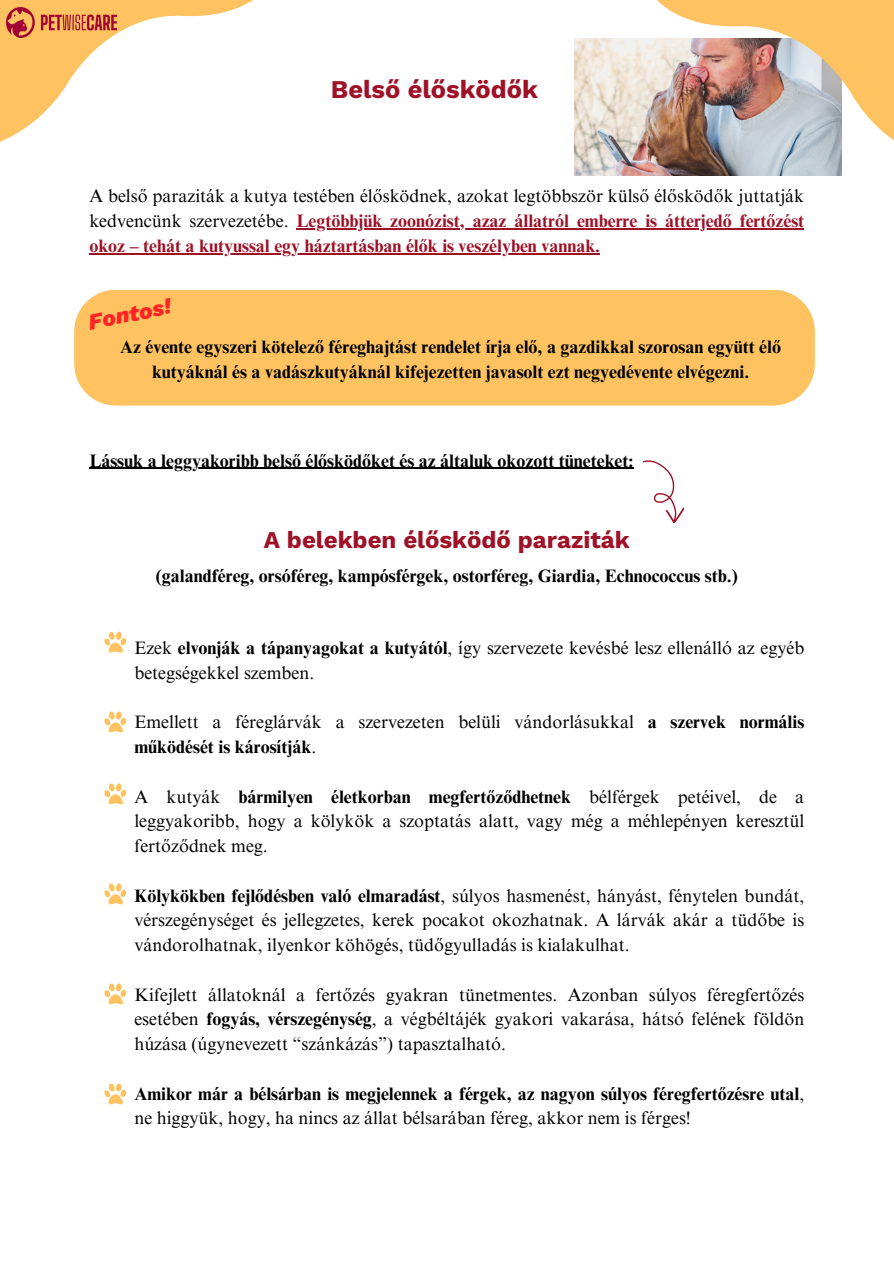
<style>
.page{position:relative;width:894px;height:1264px;background:#fff}
.page>*{position:absolute;margin:0;border:0;box-sizing:border-box;transform-origin:0 0}
.t1{font:700 25.5px "Work Sans";color:#9e1127}
.t2{font:700 24px "Work Sans";color:#9e1127}
.t3{font:italic 800 22.65px "Work Sans";color:#ff2424}
.t4{font:18px/24.8px "Times NRMT Pro";color:#000}
.t5{font:700 18px/24.8px "Times NRMT Pro";color:#000}
.t6{font:700 18px "Times NRMT Pro";color:#9e1127}
.s1{font-weight:700;color:#9e1127}
.s2{font-weight:700}
.s3{font-weight:400}
</style>
<div class="page">
<div style="left:74px;top:290px;width:740px;height:115px;background:#fec260"></div>
<svg style="left:642px;top:460px;width:43px;height:63px"></svg>
<svg style="left:104px;top:631px;width:22px;height:22px"></svg>
<svg style="left:104px;top:711px;width:22px;height:21px"></svg>
<svg style="left:104px;top:783px;width:22px;height:21px"></svg>
<svg style="left:104px;top:883px;width:22px;height:21px"></svg>
<svg style="left:104px;top:983px;width:22px;height:21px"></svg>
<svg style="left:104px;top:1083px;width:22px;height:21px"></svg>
<img style="left:574px;top:38px;width:83px;height:137px">
<hr style="left:296px;top:228px;width:508px;height:1px;background:#9e1127">
<hr style="left:89px;top:253px;width:511px;height:1px;background:#9e1127">
<hr style="left:89px;top:468px;width:544px;height:1px;background:#000">
<svg style="left:0;top:0;width:253px;height:142px"></svg>
<img style="left:657px;top:0;width:236px;height:230px">
<img style="left:6px;top:8px;width:111px;height:29px">
<h3 class="t1" style="left:331px;top:74px;width:208px">Belső élősködők</h3>
<h3 class="t4" style="left:89px;top:186px;width:716px">A belső paraziták a kutya testében élősködnek, azokat legtöbbször külső élősködők juttatják kedvencünk szervezetébe. <span class="s1">Legtöbbjük zoonózist, azaz állatról emberre is átterjedő fertőzést</span></h3>
<p class="t6" style="left:89px;top:239px;width:512px">okoz – tehát a kutyussal egy háztartásban élők is veszélyben vannak.</p>
<h3 class="t3" style="left:86px;top:309px;width:85px;rotate:-12deg">Fontos!</h3>
<p class="t5" style="left:120px;top:336px;width:662px;text-align:center">Az évente egyszeri kötelező féreghajtást rendelet írja elő, a gazdikkal szorosan együtt élő kutyáknál és a vadászkutyáknál kifejezetten javasolt ezt negyedévente elvégezni.</p>
<p class="t5" style="left:89px;top:450px;width:545px">Lássuk a leggyakoribb belső élősködőket és az általuk okozott tüneteket:</p>
<p class="t2" style="left:264px;top:525px;width:367px">A belekben élősködő paraziták</p>
<p class="t5" style="left:156px;top:566px;width:583px">(galandféreg, orsóféreg, kampósférgek, ostorféreg, Giardia, Echnococcus stb.)</p>
<p class="t4" style="left:134px;top:637px;width:671px">Ezek <span class="s2">elvonják a tápanyagokat a kutyától</span>, így szervezete kevésbé lesz ellenálló az egyéb betegségekkel szemben.</p>
<p class="t4" style="left:134px;top:712px;width:671px">Emellett a féreglárvák a szervezeten belüli vándorlásukkal <span class="s2">a szervek normális működését is károsítják</span>.</p>
<p class="t4" style="left:134px;top:786px;width:671px;text-align:justify">A kutyák <span class="s2">bármilyen életkorban megfertőződhetnek</span> bélférgek petéivel, de a leggyakoribb, hogy a kölykök a szoptatás alatt, vagy még a méhlepényen keresztül fertőződnek meg.</p>
<h1 class="t4" style="left:134px;top:885px;width:671px;text-align:justify"><span class="s2">Kölykökben fejlődésben való elmaradást</span>, súlyos hasmenést, hányást, fénytelen bundát, vérszegénységet és jellegzetes, kerek pocakot okozhatnak. A lárvák akár a tüdőbe is vándorolhatnak, ilyenkor köhögés, tüdőgyulladás is kialakulhat.</h1>
<p class="t4" style="left:134px;top:984px;width:671px;text-align:justify">Kifejlett állatoknál a fertőzés gyakran tünetmentes. Azonban súlyos féregfertőzés esetében <span class="s2">fogyás, vérszegénység</span>, a végbéltájék gyakori vakarása, hátsó felének földön húzása (úgynevezett “szánkázás”) tapasztalható.</p>
<h2 class="t5" style="left:134px;top:1083px;width:671px">Amikor már a bélsárban is megjelennek a férgek, az nagyon súlyos féregfertőzésre utal<span class="s3">, ne higgyük, hogy, ha nincs az állat bélsarában féreg, akkor nem is férges!</span></h2>
</div>
